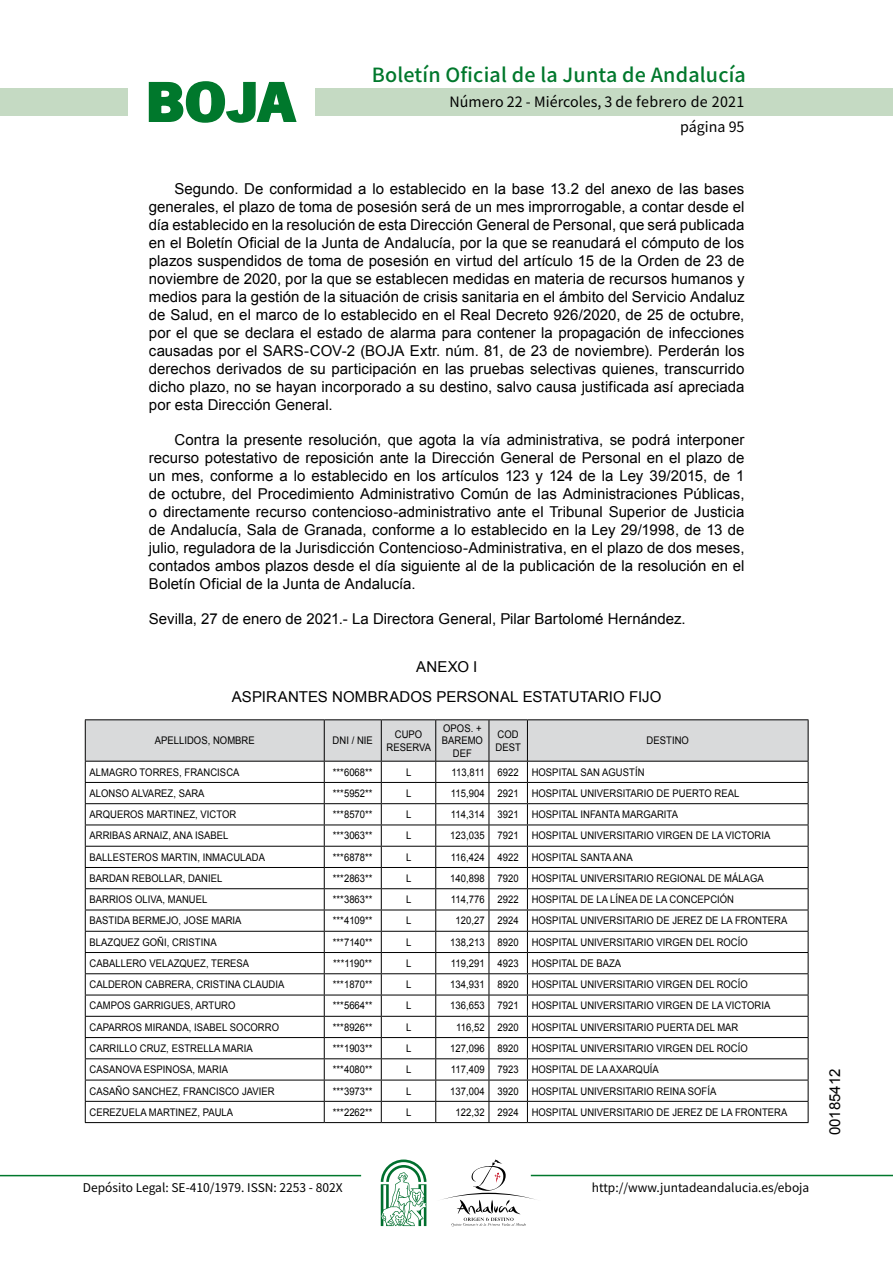
<style>
.page{position:relative;width:893px;height:1263px;background:#fff}
.page>*{position:absolute;margin:0;border:0;box-sizing:border-box;transform-origin:0 0}
.t1{font:700 57.75px "News Got T";color:#00782c;scale:1.14 1}
.t2{font:500 19.5px "Noto Sans HK";letter-spacing:.01em;color:#00782c}
.t3{font:15px/18px "Arial";color:#000;text-align:justify}
.t4{font:14.25px/24.5px "Noto Sans HK";color:#000;text-align:right}
.t5{font:12px "Noto Sans HK";color:#000}
.t6{font:10.5px/12.6px "Arial";letter-spacing:.005em;color:#000;text-align:center;scale:.9 1}
</style>
<div class="page">
<div style="left:315px;top:88px;width:577px;height:28px;background:#c5dac3"></div>
<div style="left:0;top:88px;width:128px;height:28px;background:#c5dac3"></div>
<hr style="left:0;top:1175px;width:361px;height:1px;background:#00782c">
<hr style="left:531px;top:1175px;width:361px;height:1px;background:#00782c">
<svg style="left:148px;top:81px;width:149px;height:42px"></svg>
<svg style="left:442px;top:1159px;width:100px;height:67px"></svg>
<svg style="left:381px;top:1160px;width:45px;height:66px"></svg>
<hr style="left:85px;top:719px;width:239px;height:1px;background:#000">
<hr style="left:324px;top:719px;width:57px;height:1px;background:#000">
<hr style="left:381px;top:719px;width:55px;height:1px;background:#000">
<hr style="left:436px;top:719px;width:53px;height:1px;background:#000">
<hr style="left:489px;top:719px;width:38px;height:1px;background:#000">
<hr style="left:527px;top:719px;width:281px;height:1px;background:#000">
<svg style="left:85px;top:720px;width:723px;height:402px"></svg>
<hr style="left:85px;top:1122px;width:239px;height:1px;background:#000">
<hr style="left:324px;top:1122px;width:57px;height:1px;background:#000">
<hr style="left:381px;top:1122px;width:55px;height:1px;background:#000">
<hr style="left:436px;top:1122px;width:53px;height:1px;background:#000">
<hr style="left:489px;top:1122px;width:38px;height:1px;background:#000">
<hr style="left:527px;top:1122px;width:281px;height:1px;background:#000">
<h1 class="t1" style="left:145px;top:68px;width:133px">BOJA</h1>
<h2 class="t2" style="left:372px;top:64px;width:375px">Boletín Oficial de la Junta de Andalucía</h2>
<p class="t4" style="left:449px;top:90px;width:296px">Número 22 - Miércoles, 3 de febrero de 2021 página 95</p>
<p class="t3" style="left:149px;top:180px;width:597px;text-indent:26px">Segundo. De conformidad a lo establecido en la base 13.2 del anexo de las bases generales, el plazo de toma de posesión será de un mes improrrogable, a contar desde el día establecido en la resolución de esta Dirección General de Personal, que será publicada en el Boletín Oficial de la Junta de Andalucía, por la que se reanudará el cómputo de los plazos suspendidos de toma de posesión en virtud del artículo 15 de la Orden de 23 de noviembre de 2020, por la que se establecen medidas en materia de recursos humanos y medios para la gestión de la situación de crisis sanitaria en el ámbito del Servicio Andaluz de Salud, en el marco de lo establecido en el Real Decreto 926/2020, de 25 de octubre, por el que se declara el estado de alarma para contener la propagación de infecciones causadas por el SARS-COV-2 (BOJA Extr. núm. 81, de 23 de noviembre). Perderán los derechos derivados de su participación en las pruebas selectivas quienes, transcurrido dicho plazo, no se hayan incorporado a su destino, salvo causa justificada así apreciada por esta Dirección General.</p>
<p class="t3" style="left:149px;top:431px;width:597px;text-indent:26px">Contra la presente resolución, que agota la vía administrativa, se podrá interponer recurso potestativo de reposición ante la Dirección General de Personal en el plazo de un mes, conforme a lo establecido en los artículos 123 y 124 de la Ley 39/2015, de 1 de octubre, del Procedimiento Administrativo Común de las Administraciones Públicas, o directamente recurso contencioso-administrativo ante el Tribunal Superior de Justicia de Andalucía, Sala de Granada, conforme a lo establecido en la Ley 29/1998, de 13 de julio, reguladora de la Jurisdicción Contencioso-Administrativa, en el plazo de dos meses, contados ambos plazos desde el día siguiente al de la publicación de la resolución en el Boletín Oficial de la Junta de Andalucía.</p>
<p class="t3" style="left:149px;top:610px;width:538px">Sevilla, 27 de enero de 2021.- La Directora General, Pilar Bartolomé Hernández.</p>
<p class="t3" style="left:232px;top:651px;width:431px;line-height:30.8px;text-align:center">ANEXO I<br>ASPIRANTES NOMBRADOS PERSONAL ESTATUTARIO FIJO</p>
<p class="t6" style="left:155px;top:734px;width:113px">APELLIDOS, NOMBRE</p>
<p class="t6" style="left:332px;top:734px;width:46px">DNI / NIE</p>
<p class="t6" style="left:386px;top:728px;width:51px">CUPO<br>RESERVA</p>
<p class="t6" style="left:442px;top:722px;width:47px">OPOS. +<br>BAREMO<br>DEF</p>
<p class="t6" style="left:495px;top:728px;width:30px;text-align:left">COD<br>DEST</p>
<p class="t6" style="left:646px;top:734px;width:48px">DESTINO</p>
<p class="t6" style="left:89px;top:766px;width:168px">ALMAGRO TORRES, FRANCISCA</p>
<p class="t6" style="left:333px;top:766px;width:46px">***6068**</p>
<p class="t6" style="left:406px;top:766px;width:7px">L</p>
<p class="t6" style="left:451px;top:766px;width:216px">113,811 6922 HOSPITAL SAN AGUSTÍN</p>
<p class="t6" style="left:89px;top:787px;width:129px">ALONSO ALVAREZ, SARA</p>
<p class="t6" style="left:333px;top:787px;width:46px">***5952**</p>
<p class="t6" style="left:406px;top:787px;width:7px">L</p>
<p class="t6" style="left:451px;top:787px;width:322px">115,904 2921 HOSPITAL UNIVERSITARIO DE PUERTO REAL</p>
<p class="t6" style="left:89px;top:808px;width:165px">ARQUEROS MARTINEZ, VICTOR</p>
<p class="t6" style="left:333px;top:808px;width:46px">***8570**</p>
<p class="t6" style="left:406px;top:808px;width:7px">L</p>
<p class="t6" style="left:451px;top:808px;width:254px">114,314 3921 HOSPITAL INFANTA MARGARITA</p>
<p class="t6" style="left:89px;top:830px;width:156px">ARRIBAS ARNAIZ, ANA ISABEL</p>
<p class="t6" style="left:333px;top:830px;width:46px">***3063**</p>
<p class="t6" style="left:406px;top:830px;width:7px">L</p>
<p class="t6" style="left:450px;top:830px;width:357px">123,035 7921 HOSPITAL UNIVERSITARIO VIRGEN DE LA VICTORIA</p>
<p class="t6" style="left:89px;top:851px;width:197px">BALLESTEROS MARTIN, INMACULADA</p>
<p class="t6" style="left:333px;top:851px;width:46px">***6878**</p>
<p class="t6" style="left:406px;top:851px;width:7px">L</p>
<p class="t6" style="left:451px;top:851px;width:203px">116,424 4922 HOSPITAL SANTA ANA</p>
<p class="t6" style="left:89px;top:872px;width:149px">BARDAN REBOLLAR, DANIEL</p>
<p class="t6" style="left:333px;top:872px;width:46px">***2863**</p>
<p class="t6" style="left:406px;top:872px;width:7px">L</p>
<p class="t6" style="left:450px;top:872px;width:350px">140,898 7920 HOSPITAL UNIVERSITARIO REGIONAL DE MÁLAGA</p>
<p class="t6" style="left:89px;top:893px;width:132px">BARRIOS OLIVA, MANUEL</p>
<p class="t6" style="left:333px;top:893px;width:46px">***3863**</p>
<p class="t6" style="left:406px;top:893px;width:7px">L</p>
<p class="t6" style="left:451px;top:893px;width:316px">114,776 2922 HOSPITAL DE LA LÍNEA DE LA CONCEPCIÓN</p>
<p class="t6" style="left:89px;top:915px;width:170px">BASTIDA BERMEJO, JOSE MARIA</p>
<p class="t6" style="left:333px;top:915px;width:46px">***4109**</p>
<p class="t6" style="left:406px;top:915px;width:7px">L</p>
<p class="t6" style="left:455px;top:915px;width:370px">120,27 2924 HOSPITAL UNIVERSITARIO DE JEREZ DE LA FRONTERA</p>
<p class="t6" style="left:89px;top:936px;width:143px">BLAZQUEZ GOÑI, CRISTINA</p>
<p class="t6" style="left:333px;top:936px;width:46px">***7140**</p>
<p class="t6" style="left:406px;top:936px;width:7px">L</p>
<p class="t6" style="left:450px;top:936px;width:332px">138,213 8920 HOSPITAL UNIVERSITARIO VIRGEN DEL ROCÍO</p>
<p class="t6" style="left:89px;top:957px;width:179px">CABALLERO VELAZQUEZ, TERESA</p>
<p class="t6" style="left:333px;top:957px;width:45px">***1190**</p>
<p class="t6" style="left:406px;top:957px;width:7px">L</p>
<p class="t6" style="left:451px;top:957px;width:191px">119,291 4923 HOSPITAL DE BAZA</p>
<p class="t6" style="left:89px;top:978px;width:218px">CALDERON CABRERA, CRISTINA CLAUDIA</p>
<p class="t6" style="left:333px;top:978px;width:46px">***1870**</p>
<p class="t6" style="left:406px;top:978px;width:7px">L</p>
<p class="t6" style="left:450px;top:978px;width:332px">134,931 8920 HOSPITAL UNIVERSITARIO VIRGEN DEL ROCÍO</p>
<p class="t6" style="left:89px;top:1000px;width:164px">CAMPOS GARRIGUES, ARTURO</p>
<p class="t6" style="left:333px;top:1000px;width:46px">***5664**</p>
<p class="t6" style="left:406px;top:1000px;width:7px">L</p>
<p class="t6" style="left:450px;top:1000px;width:357px">136,653 7921 HOSPITAL UNIVERSITARIO VIRGEN DE LA VICTORIA</p>
<p class="t6" style="left:89px;top:1021px;width:212px">CAPARROS MIRANDA, ISABEL SOCORRO</p>
<p class="t6" style="left:333px;top:1021px;width:46px">***8926**</p>
<p class="t6" style="left:406px;top:1021px;width:7px">L</p>
<p class="t6" style="left:456px;top:1021px;width:315px">116,52 2920 HOSPITAL UNIVERSITARIO PUERTA DEL MAR</p>
<p class="t6" style="left:89px;top:1042px;width:183px">CARRILLO CRUZ, ESTRELLA MARIA</p>
<p class="t6" style="left:333px;top:1042px;width:46px">***1903**</p>
<p class="t6" style="left:406px;top:1042px;width:7px">L</p>
<p class="t6" style="left:450px;top:1042px;width:332px">127,096 8920 HOSPITAL UNIVERSITARIO VIRGEN DEL ROCÍO</p>
<p class="t6" style="left:89px;top:1063px;width:155px">CASANOVA ESPINOSA, MARIA</p>
<p class="t6" style="left:333px;top:1063px;width:46px">***4080**</p>
<p class="t6" style="left:406px;top:1063px;width:7px">L</p>
<p class="t6" style="left:451px;top:1063px;width:232px">117,409 7923 HOSPITAL DE LA AXARQUÍA</p>
<p class="t6" style="left:89px;top:1085px;width:207px">CASAÑO SANCHEZ, FRANCISCO JAVIER</p>
<p class="t6" style="left:333px;top:1085px;width:46px">***3973**</p>
<p class="t6" style="left:406px;top:1085px;width:7px">L</p>
<p class="t6" style="left:450px;top:1085px;width:297px">137,004 3920 HOSPITAL UNIVERSITARIO REINA SOFÍA</p>
<p class="t6" style="left:89px;top:1106px;width:161px">CEREZUELA MARTINEZ, PAULA</p>
<p class="t6" style="left:333px;top:1106px;width:46px">***2262**</p>
<p class="t6" style="left:406px;top:1106px;width:7px">L</p>
<p class="t6" style="left:455px;top:1106px;width:370px">122,32 2924 HOSPITAL UNIVERSITARIO DE JEREZ DE LA FRONTERA</p>
<p class="t5" style="left:83px;top:1181px;width:261px">Depósito Legal: SE-410/1979. ISSN: 2253 - 802X</p>
<p class="t5" style="left:592px;top:1181px;width:219px">http://www.juntadeandalucia.es/eboja</p>
<p class="t3" style="left:826px;top:1135px;width:68px;rotate:-90deg">00185412</p>
</div>
